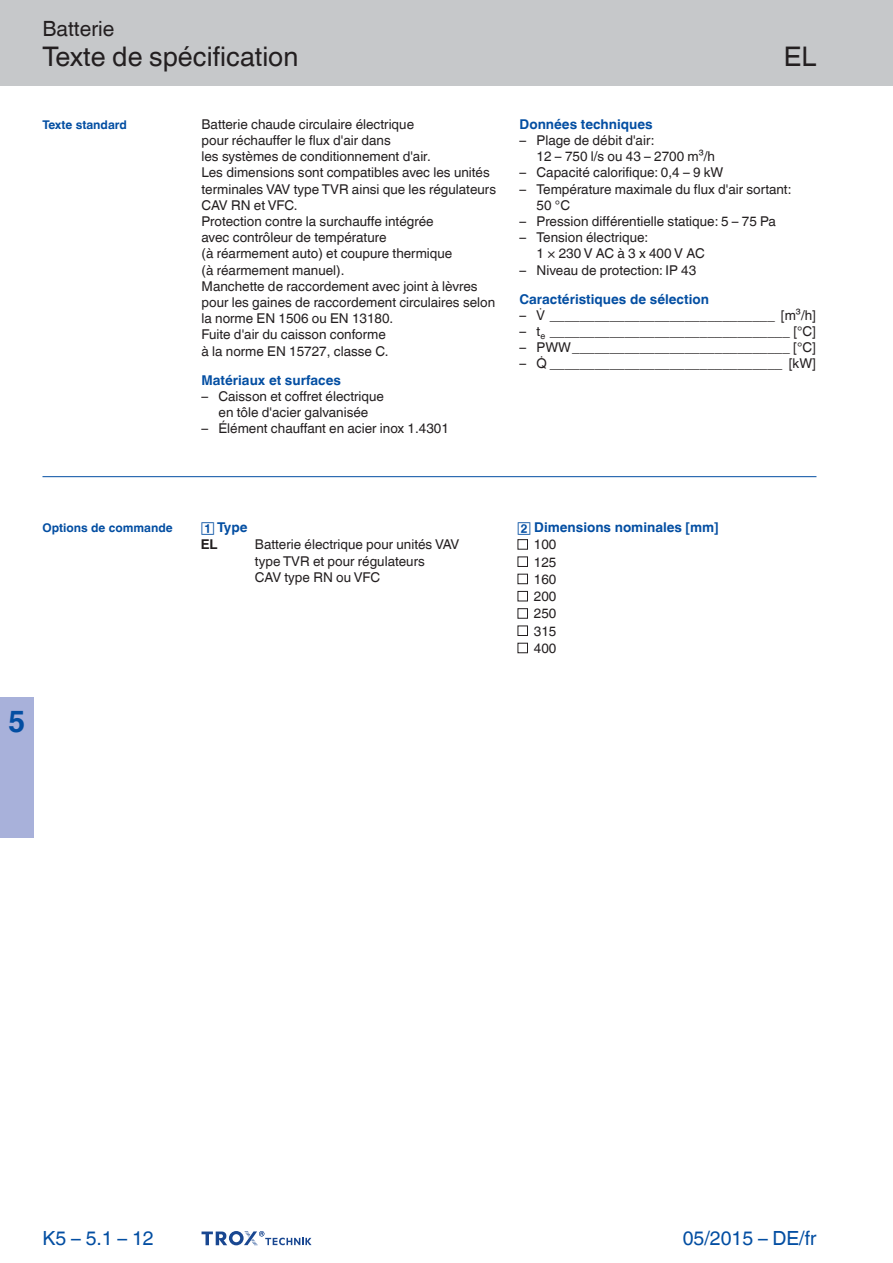
<style>
.page{position:relative;width:893px;height:1263px;background:#fff}
.page>*{position:absolute;margin:0;border:0;box-sizing:border-box;transform-origin:0 0}
.t1{font:700 30px "TROX Helvetica";color:#034ea2}
.t2{font:27px "TROX Helvetica";color:#231f20}
.t3{font:21px "TROX Helvetica";color:#231f20}
.t4{font:19.5px "TROX Helvetica";color:#034ea2}
.t5{font:13.5px/16.2px "TROX Helvetica";color:#231f20}
.t6{font:700 13.5px/17.2px "TROX Helvetica";color:#034ea2}
.t7{font:700 12px "TROX Helvetica";color:#034ea2}
.s1{font-weight:400;color:#231f20}
.s2{color:#231f20}
</style>
<div class="page">
<div style="left:0;top:0;width:893px;height:85px;background:#c6c8ca"></div>
<div style="left:0;top:697px;width:34px;height:141px;background:#a8b1da"></div>
<hr style="left:42px;top:476px;width:774px;height:1px;background:#034ea2">
<div style="left:517px;top:539px;width:11px;height:11px;border:1px solid #231f20"></div>
<div style="left:517px;top:557px;width:11px;height:10px;border:1px solid #231f20"></div>
<div style="left:517px;top:574px;width:11px;height:10px;border:1px solid #231f20"></div>
<div style="left:517px;top:591px;width:11px;height:10px;border:1px solid #231f20"></div>
<div style="left:517px;top:608px;width:11px;height:11px;border:1px solid #231f20"></div>
<div style="left:517px;top:626px;width:11px;height:10px;border:1px solid #231f20"></div>
<div style="left:517px;top:643px;width:11px;height:10px;border:1px solid #231f20"></div>
<svg style="left:202px;top:1231px;width:109px;height:15px"></svg>
<p class="t3" style="left:42px;top:12px;width:74px">Batterie</p>
<p class="t2" style="left:42px;top:35px;width:257px">Texte de spécification</p>
<p class="t7" style="left:42px;top:115px;width:86px">Texte standard</p>
<p class="t5" style="left:202px;top:115px;width:296px">Batterie chaude circulaire électrique<br>pour réchauffer le flux d'air dans<br>les systèmes de conditionnement d'air.<br>Les dimensions sont compatibles avec les unités terminales VAV type TVR ainsi que les régulateurs CAV RN et VFC.<br>Protection contre la surchauffe intégrée<br>avec contrôleur de température<br>(à réarmement auto) et coupure thermique<br>(à réarmement manuel).<br>Manchette de raccordement avec joint à lèvres pour les gaines de raccordement circulaires selon la norme EN 1506 ou EN 13180.<br>Fuite d'air du caisson conforme<br>à la norme EN 15727, classe C.</p>
<p class="t6" style="left:202px;top:370px;width:141px">Matériaux et surfaces</p>
<p class="t5" style="left:202px;top:387px;width:184px;text-align:center">– Caisson et coffret électrique en tôle d'acier galvanisée</p>
<p class="t5" style="left:202px;top:419px;width:249px">– Élément chauffant en acier inox 1.4301</p>
<p class="t2" style="left:784px;top:35px;width:34px">EL</p>
<p class="t6" style="left:520px;top:114px;width:135px">Données techniques</p>
<p class="t5" style="left:537px;top:131px;width:180px;text-indent:-17px">– Plage de débit d'air:<br>12 – 750 l/s ou 43 – 2700 m³/h</p>
<p class="t5" style="left:520px;top:163px;width:205px">– Capacité calorifique: 0,4 – 9 kW</p>
<p class="t5" style="left:537px;top:179px;width:256px;text-indent:-17px">– Température maximale du flux d'air sortant:<br>50 °C</p>
<p class="t5" style="left:520px;top:212px;width:258px">– Pression différentielle statique: 5 – 75 Pa</p>
<p class="t5" style="left:537px;top:228px;width:170px;text-indent:-17px">– Tension électrique:<br>1 × 230 V AC à 3 x 400 V AC</p>
<p class="t6" style="left:520px;top:254px;width:191px;line-height:29px"><span class="s1">– Niveau de protection: IP 43<br></span>Caractéristiques de sélection</p>
<p class="t5" style="left:520px;top:306px;width:298px">– ______________________________ [m³/h]</p>
<p class="t5" style="left:520px;top:322px;width:298px">– t<sub>e</sub> ________________________________ [°C]</p>
<p class="t5" style="left:520px;top:338px;width:298px">– PWW _____________________________ [°C]</p>
<p class="t5" style="left:520px;top:354px;width:298px">– _______________________________ [kW]</p>
<p class="t7" style="left:42px;top:518px;width:132px">Options de commande</p>
<p class="t6" style="left:201px;top:517px;width:48px;text-indent:17px">Type<br><span class="s2">EL</span></p>
<p class="t5" style="left:255px;top:535px;width:206px">Batterie électrique pour unités VAV type TVR et pour régulateurs<br>CAV type RN ou VFC</p>
<p class="t1" style="left:8px;top:697px;width:19px">5</p>
<p class="t6" style="left:534px;top:517px;width:186px">Dimensions nominales [mm]<br><span class="s1">100<br>125<br>160<br>200<br>250<br>315<br>400</span></p>
<p class="t4" style="left:42px;top:1222px;width:113px">K5 – 5.1 – 12</p>
<p class="t4" style="left:683px;top:1222px;width:135px">05/2015 – DE/fr</p>
</div>
